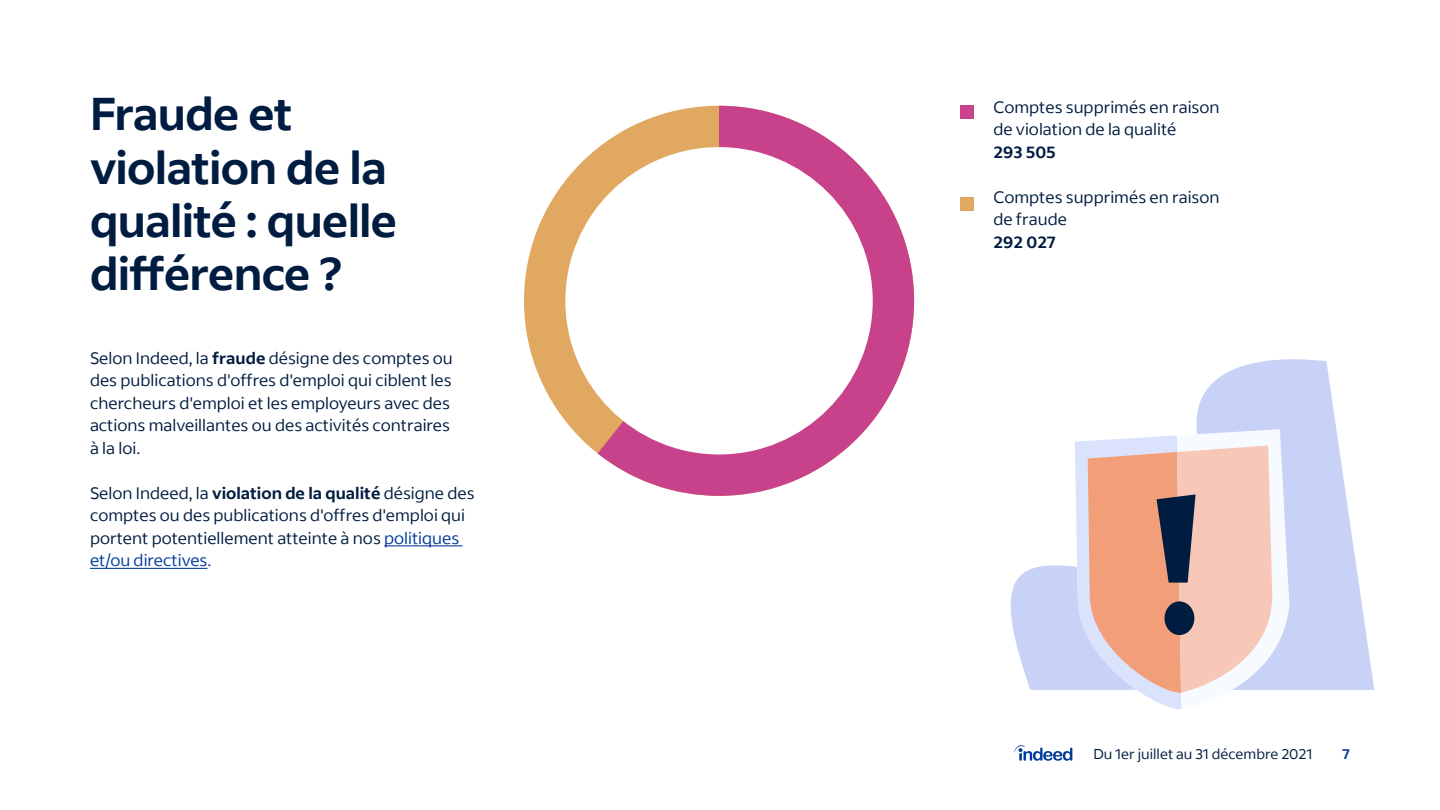
<style>
.page{position:relative;width:1440px;height:810px;background:#fff}
.page>*{position:absolute;margin:0;border:0;box-sizing:border-box;transform-origin:0 0}
.t1{font:700 45.75px/53.2px "Indeed Sans";letter-spacing:-.02em;color:#001c40}
.t2{font:16.5px/22.5px "Indeed Sans";color:#001c40}
.t3{font:14.25px "Indeed Sans";color:#001c40}
.t4{font:700 14.25px "Indeed Sans";color:#003a9b}
.s1{font-weight:700}
.s2{color:#003a9b}
</style>
<div class="page">
<div style="left:524px;top:106px;width:390px;height:390px;background:#e0a861;border-radius:50%"></div>
<svg style="left:598px;top:106px;width:316px;height:390px;fill:#c7428a"></svg>
<hr style="left:384px;top:545px;width:79px;height:1px;background:#003a9b">
<hr style="left:90px;top:568px;width:117px;height:1px;background:#003a9b">
<div style="left:565px;top:147px;width:308px;height:307px;background:#fff;border-radius:50%"></div>
<div style="left:960px;top:105px;width:13px;height:13px;background:#c74289"></div>
<div style="left:960px;top:197px;width:13px;height:14px;background:#e0a961"></div>
<svg style="left:1010px;top:359px;width:364px;height:331px;fill:#cfd8f7"></svg>
<svg style="left:1075px;top:429px;width:214px;height:261px"></svg>
<svg style="left:1075px;top:435px;width:197px;height:274px;background:#e1b9af"></svg>
<svg style="left:1014px;top:745px;width:58px;height:16px"></svg>
<p class="t1" style="left:90px;top:87px;width:309px">Fraude et violation de la qualité : quelle différence ?</p>
<p class="t2" style="left:90px;top:347px;width:364px">Selon Indeed, la <span class="s1">fraude</span> désigne des comptes ou des publications d'offres d'emploi qui ciblent les chercheurs d'emploi et les employeurs avec des actions malveillantes ou des activités contraires à la loi.</p>
<p class="t2" style="left:90px;top:482px;width:386px">Selon Indeed, la <span class="s1">violation de la qualité</span> désigne des comptes ou des publications d'offres d'emploi qui portent potentiellement atteinte à nos <span class="s2">politiques et/ou directives.</span></p>
<p class="t2" style="left:993px;top:95px;width:228px">Comptes supprimés en raison de violation de la qualité<br><span class="s1">293 505</span></p>
<p class="t2" style="left:993px;top:185px;width:228px">Comptes supprimés en raison de fraude<br><span class="s1">292 027</span></p>
<p class="t3" style="left:1093px;top:745px;width:221px">Du 1er juillet au 31 décembre 2021</p>
<p class="t4" style="left:1342px;top:745px;width:9px">7</p>
</div>
